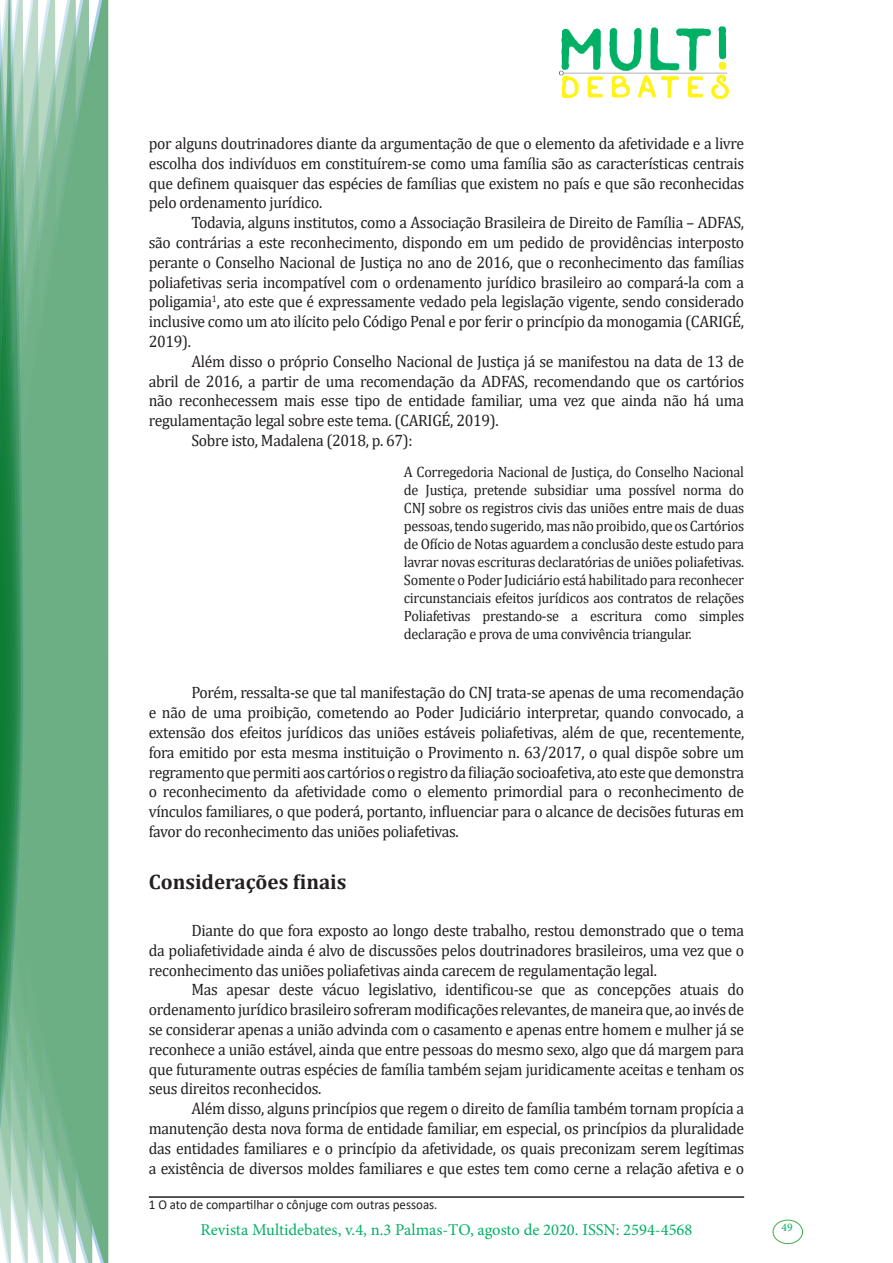
<style>
.page{position:relative;width:893px;height:1263px;background:#fff}
.page>*{position:absolute;margin:0;border:0;box-sizing:border-box;transform-origin:0 0}
.Titulo_2{font:700 21px "Cambria";color:#231f20}
.texto{font:16.5px/19.8px "Cambria";letter-spacing:-.02em;color:#231f20;text-align:justify;scale:.95 1}
.t1{font:16.5px "Minion Pro";color:#00b064}
.citacao{font:15px/18px "Cambria";letter-spacing:-.02em;color:#231f20;text-align:justify;scale:.95 1}
.Rodapé{font:13.5px "Calibri";color:#231f20;scale:.96 1}
.t2{font:11.7px "Minion Pro";color:#00b064}
</style>
<div class="page">
<img style="left:559px;top:26px;width:169px;height:72px">
<div style="left:95px;top:0;width:14px;height:1263px;background:#6caf84"></div>
<svg style="left:79px;top:0;width:16px;height:1263px;background:#71b289"></svg>
<svg style="left:62px;top:0;width:17px;height:1263px;background:#75b48c"></svg>
<svg style="left:45px;top:0;width:17px;height:1263px;background:#7cb792"></svg>
<svg style="left:30px;top:0;width:15px;height:1263px;background:#80ba96"></svg>
<svg style="left:0;top:0;width:30px;height:1263px;background:#61a97f"></svg>
<div style="left:772px;top:1219px;width:31px;height:25px;border:1px solid #40ae49;border-radius:50%"></div>
<hr style="left:149px;top:1196px;width:595px;height:2px;background:#231f20">
<p class="texto" style="left:149px;top:133px;width:628px">por alguns doutrinadores diante da argumentação de que o elemento da afetividade e a livre escolha dos indivíduos em constituírem-se como uma família são as características centrais que definem quaisquer das espécies de famílias que existem no país e que são reconhecidas pelo ordenamento jurídico.</p>
<p class="texto" style="left:149px;top:213px;width:628px;text-indent:43px">Todavia, alguns institutos, como a Associação Brasileira de Direito de Família – ADFAS, são contrárias a este reconhecimento, dispondo em um pedido de providências interposto perante o Conselho Nacional de Justiça no ano de 2016, que o reconhecimento das famílias poliafetivas seria incompatível com o ordenamento jurídico brasileiro ao compará-la com a poligamia<sup>1</sup>, ato este que é expressamente vedado pela legislação vigente, sendo considerado inclusive como um ato ilícito pelo Código Penal e por ferir o princípio da monogamia (CARIGÉ, 2019).</p>
<p class="texto" style="left:149px;top:351px;width:628px;text-indent:43px">Além disso o próprio Conselho Nacional de Justiça já se manifestou na data de 13 de abril de 2016, a partir de uma recomendação da ADFAS, recomendando que os cartórios não reconhecessem mais esse tipo de entidade familiar, uma vez que ainda não há uma regulamentação legal sobre este tema. (CARIGÉ, 2019).</p>
<p class="texto" style="left:191px;top:430px;width:235px">Sobre isto, Madalena (2018, p. 67):</p>
<p class="citacao" style="left:404px;top:462px;width:360px">A Corregedoria Nacional de Justiça, do Conselho Nacional de Justiça, pretende subsidiar uma possível norma do CNJ sobre os registros civis das uniões entre mais de duas pessoas, tendo sugerido, mas não proibido, que os Cartórios de Ofício de Notas aguardem a conclusão deste estudo para lavrar novas escrituras declaratórias de uniões poliafetivas.<br>Somente o Poder Judiciário está habilitado para reconhecer circunstanciais efeitos jurídicos aos contratos de relações Poliafetivas prestando-se a escritura como simples declaração e prova de uma convivência triangular.</p>
<p class="texto" style="left:149px;top:683px;width:628px;text-indent:43px">Porém, ressalta-se que tal manifestação do CNJ trata-se apenas de uma recomendação e não de uma proibição, cometendo ao Poder Judiciário interpretar, quando convocado, a extensão dos efeitos jurídicos das uniões estáveis poliafetivas, além de que, recentemente, fora emitido por esta mesma instituição o Provimento n. 63/2017, o qual dispõe sobre um regramento que permiti aos cartórios o registro da filiação socioafetiva, ato este que demonstra o reconhecimento da afetividade como o elemento primordial para o reconhecimento de vínculos familiares, o que poderá, portanto, influenciar para o alcance de decisões futuras em favor do reconhecimento das uniões poliafetivas.</p>
<p class="Titulo_2" style="left:149px;top:867px;width:199px">Considerações finais</p>
<p class="texto" style="left:149px;top:920px;width:628px;text-indent:43px">Diante do que fora exposto ao longo deste trabalho, restou demonstrado que o tema da poliafetividade ainda é alvo de discussões pelos doutrinadores brasileiros, uma vez que o reconhecimento das uniões poliafetivas ainda carecem de regulamentação legal.</p>
<p class="texto" style="left:149px;top:980px;width:628px;text-indent:43px">Mas apesar deste vácuo legislativo, identificou-se que as concepções atuais do ordenamento jurídico brasileiro sofreram modificações relevantes, de maneira que, ao invés de se considerar apenas a união advinda com o casamento e apenas entre homem e mulher já se reconhece a união estável, ainda que entre pessoas do mesmo sexo, algo que dá margem para que futuramente outras espécies de família também sejam juridicamente aceitas e tenham os seus direitos reconhecidos.</p>
<p class="texto" style="left:149px;top:1098px;width:628px;text-indent:43px">Além disso, alguns princípios que regem o direito de família também tornam propícia a manutenção desta nova forma de entidade familiar, em especial, os princípios da pluralidade das entidades familiares e o princípio da afetividade, os quais preconizam serem legítimas a existência de diversos moldes familiares e que estes tem como cerne a relação afetiva e o</p>
<p class="Rodapé" style="left:149px;top:1195px;width:302px">1 O ato de compartilhar o cônjuge com outras pessoas.</p>
<p class="t1" style="left:200px;top:1218px;width:493px">Revista Multidebates, v.4, n.3 Palmas-TO, agosto de 2020. ISSN: 2594-4568</p>
<p class="t2" style="left:781px;top:1219px;width:13px">49</p>
</div>
